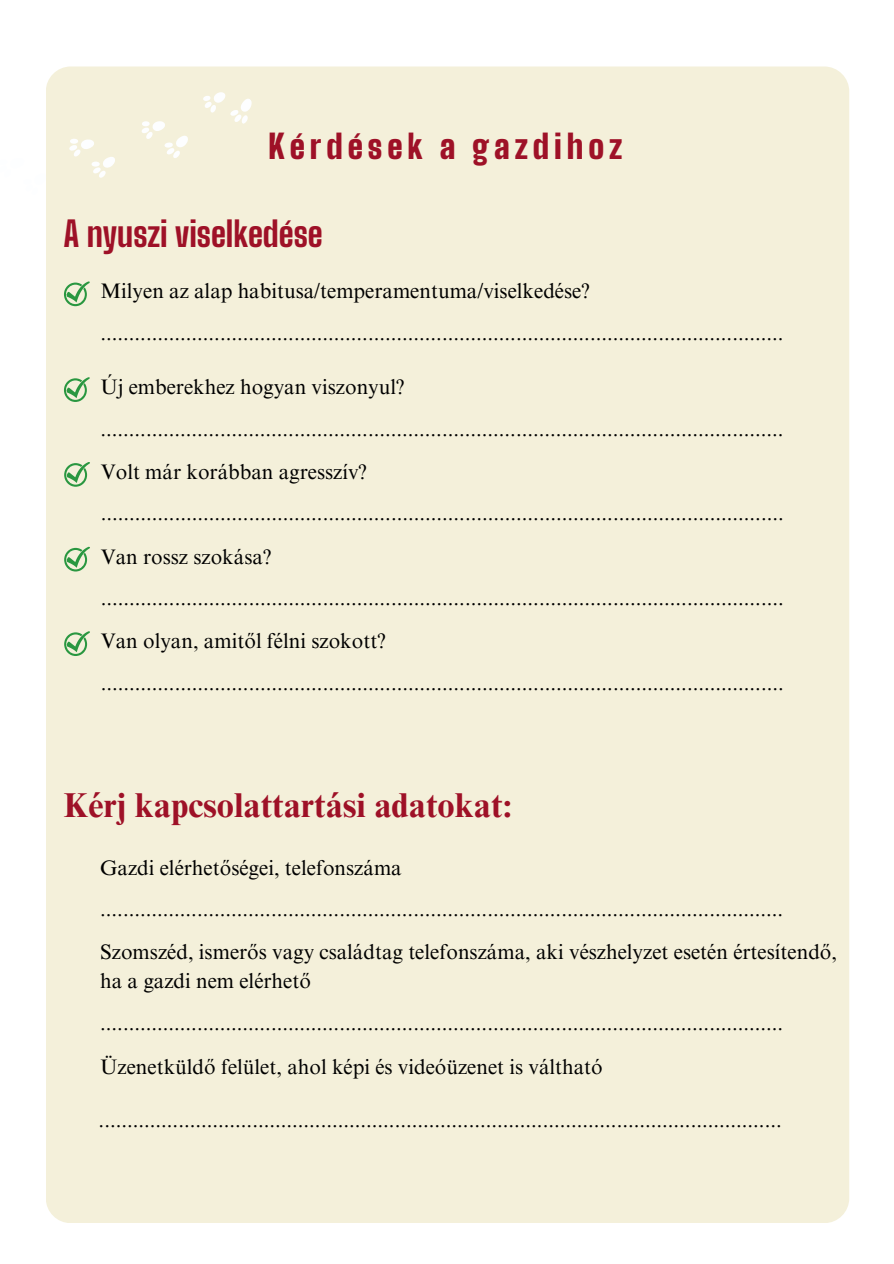
<style>
.page{position:relative;width:894px;height:1264px;background:#fff}
.page>*{position:absolute;margin:0;border:0;box-sizing:border-box;transform-origin:0 0}
.t1{font:700 34.5px "Times NRMT Pro";color:#9e1127}
.t2{font:800 34.5px "Big Shoulders Display";color:#9e1127}
.t3{font:900 33px "Big Shoulders Display";letter-spacing:.15em;color:#9e1127}
.t4{font:21px/29.2px "Times NRMT Pro";color:#000}
</style>
<div class="page">
<div style="left:46px;top:66px;width:803px;height:1156px;background:#f4f0da;border-radius:25px"></div>
<svg style="left:64px;top:281px;width:26px;height:25px"></svg>
<svg style="left:64px;top:462px;width:26px;height:24px"></svg>
<svg style="left:64px;top:546px;width:26px;height:25px"></svg>
<svg style="left:64px;top:377px;width:26px;height:25px"></svg>
<svg style="left:64px;top:631px;width:26px;height:25px"></svg>
<svg style="left:203px;top:92px;width:49px;height:32px"></svg>
<svg style="left:141px;top:121px;width:47px;height:37px"></svg>
<svg style="left:69px;top:139px;width:46px;height:39px"></svg>
<p class="t3" style="left:268px;top:126px;width:355px">Kérdések a gazdihoz</p>
<p class="t2" style="left:64px;top:213px;width:260px">A nyuszi viselkedése</p>
<p class="t4" style="left:100px;top:279px;width:490px">Milyen az alap habitusa/temperamentuma/viselkedése?</p>
<p class="t4" style="left:100px;top:321px;width:684px">........................................................................................................................</p>
<p class="t4" style="left:100px;top:375px;width:305px">Új emberekhez hogyan viszonyul?</p>
<p class="t4" style="left:100px;top:416px;width:684px">........................................................................................................................</p>
<p class="t4" style="left:101px;top:460px;width:267px">Volt már korábban agresszív?</p>
<p class="t4" style="left:101px;top:501px;width:684px">........................................................................................................................</p>
<p class="t4" style="left:101px;top:544px;width:172px">Van rossz szokása?</p>
<p class="t4" style="left:101px;top:586px;width:684px">........................................................................................................................</p>
<p class="t4" style="left:101px;top:629px;width:286px">Van olyan, amitől félni szokott?</p>
<p class="t4" style="left:101px;top:670px;width:684px">........................................................................................................................</p>
<h1 class="t1" style="left:64px;top:791px;width:449px">Kérj kapcsolattartási adatokat:</h1>
<p class="t4" style="left:100px;top:855px;width:303px">Gazdi elérhetőségei, telefonszáma</p>
<p class="t4" style="left:100px;top:896px;width:684px">........................................................................................................................</p>
<p class="t4" style="left:100px;top:939px;width:738px">Szomszéd, ismerős vagy családtag telefonszáma, aki vészhelyzet esetén értesítendő, ha a gazdi nem elérhető</p>
<p class="t4" style="left:100px;top:1010px;width:684px">........................................................................................................................</p>
<p class="t4" style="left:100px;top:1054px;width:504px">Üzenetküldő felület, ahol képi és videóüzenet is váltható</p>
<p class="t4" style="left:99px;top:1107px;width:684px">........................................................................................................................</p>
</div>
